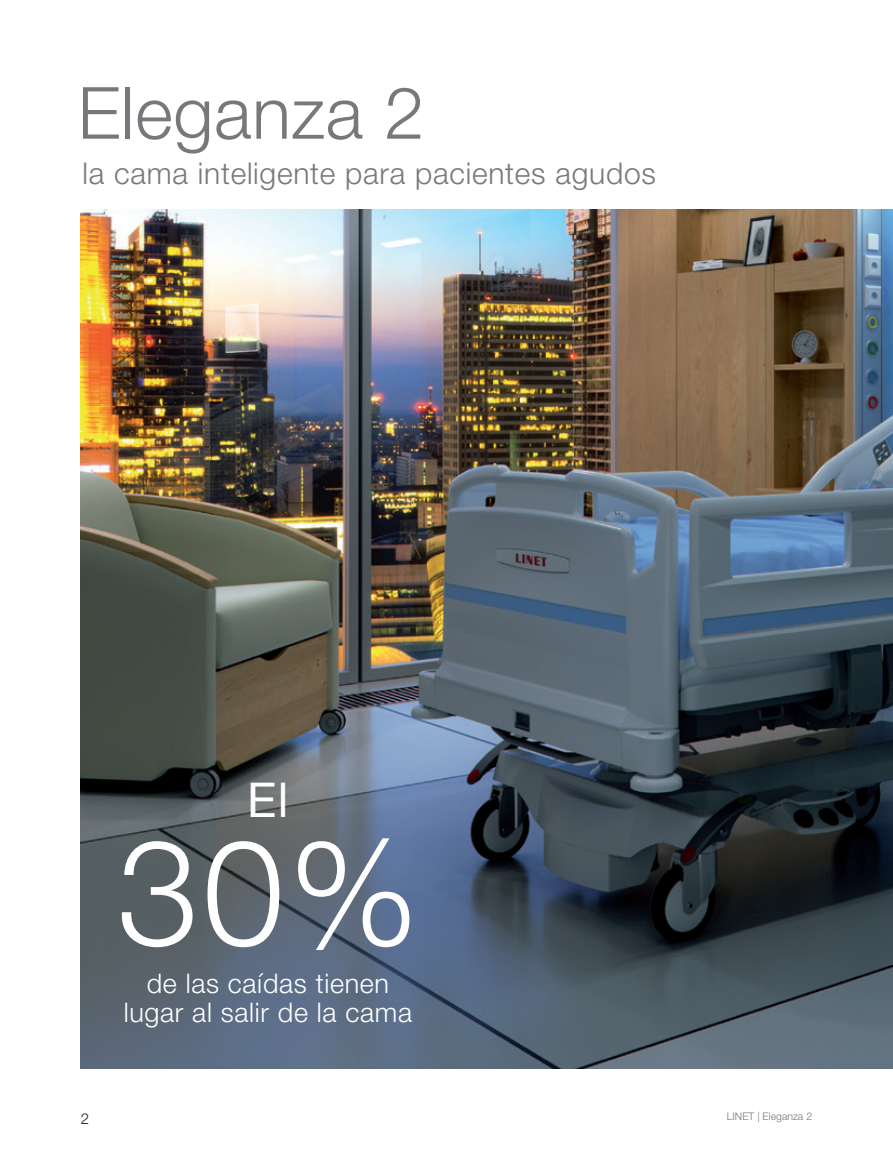
<style>
.page{position:relative;width:893px;height:1149px;background:#fff}
.page>*{position:absolute;margin:0;border:0;box-sizing:border-box;transform-origin:0 0}
._01_text_zakladni{font:300 147px "Helvetica Neue LT Pro";color:#fff}
._01_text_zakladni-2{font:300 72px "Helvetica Neue LT Pro";letter-spacing:.01em;color:#76787b}
._01_text_zakladni-3{font:48px "Helvetica Neue LT Pro";color:#fff}
.t1{font:300 30px "Helvetica Neue LT Pro";letter-spacing:.025em;color:#76787b}
._01_text_zakladni-4{font:300 27px/28.5px "Helvetica Neue LT Pro";letter-spacing:.025em;color:#fff;text-align:center}
.t2{font:300 15px "Helvetica Neue LT Pro";color:#231f20}
.t3{font:300 10.5px "Helvetica Neue LT Pro";color:#76787b}
</style>
<div class="page">
<img style="left:81px;top:209px;width:812px;height:859px">
<p class="_01_text_zakladni-2" style="left:78px;top:69px;width:348px">Eleganza 2</p>
<p class="t1" style="left:82px;top:155px;width:575px">la cama inteligente para pacientes agudos</p>
<p class="_01_text_zakladni-3" style="left:247px;top:771px;width:43px">El</p>
<p class="_01_text_zakladni" style="left:117px;top:802px;width:303px">30%</p>
<p class="_01_text_zakladni-4" style="left:124px;top:968px;width:290px">de las caídas tienen lugar al salir de la cama</p>
<p class="t2" style="left:81px;top:1108px;width:10px">2</p>
<p class="t3" style="left:727px;top:1109px;width:87px">LINET | Eleganza 2</p>
</div>
